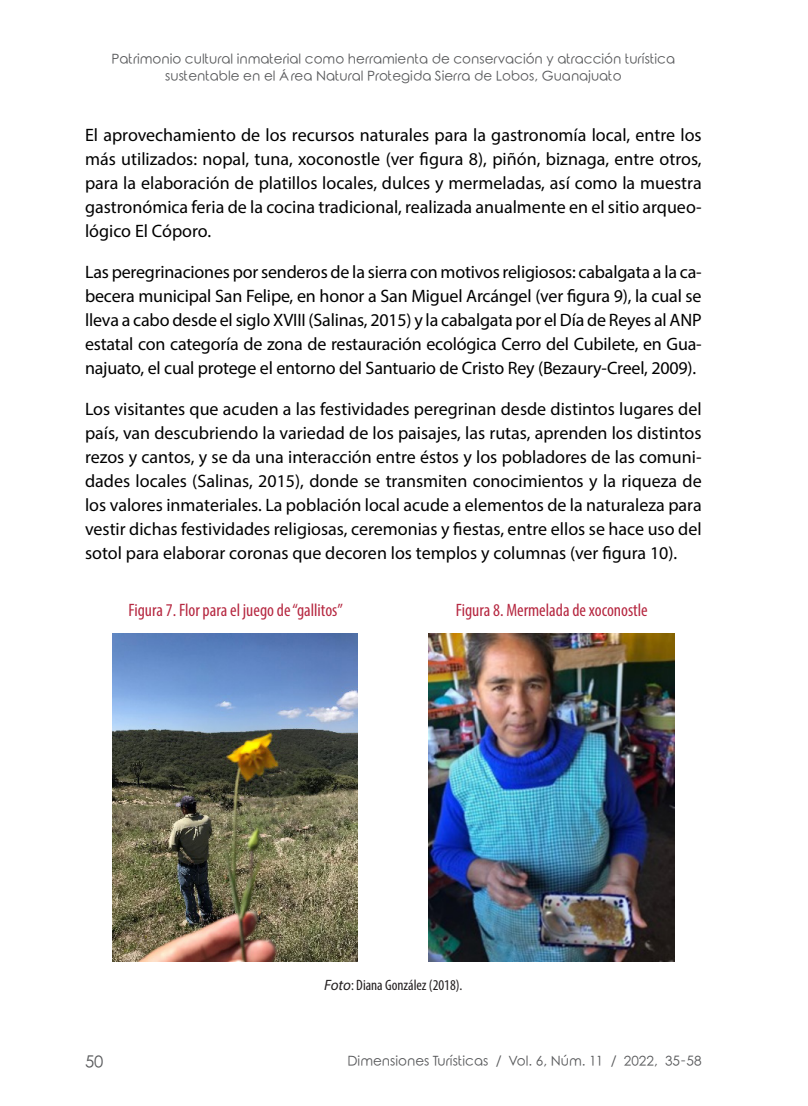
<style>
.page{position:relative;width:808px;height:1106px;background:#fff}
.page>*{position:absolute;margin:0;border:0;box-sizing:border-box;transform-origin:0 0}
.Texto{font:18px/24px "Myriad Pro";color:#000;text-align:justify}
.FIGURA_o_CUADRO{font:condensed 18px "Myriad Pro";color:#b62841}
.t1{font:16.5px "Rounded Elegance";color:#57585a}
.Fuente{font:condensed 15px "Myriad Pro";color:#231f20}
.t2{font:13.5px/16.2px "Rounded Elegance";color:#57585a;text-align:center}
.s1{font-style:italic;font-stretch:normal}
</style>
<div class="page">
<img style="left:112px;top:633px;width:246px;height:328px">
<img style="left:429px;top:633px;width:246px;height:328px">
<p class="t2" style="left:112px;top:53px;width:565px">Patrimonio cultural inmaterial como herramienta de conservación y atracción turística sustentable en el Área Natural Protegida Sierra de Lobos, Guanajuato</p>
<p class="Texto" style="left:85px;top:123px;width:618px">El aprovechamiento de los recursos naturales para la gastronomía local, entre los más utilizados: nopal, tuna, xoconostle (ver figura 8), piñón, biznaga, entre otros, para la elaboración de platillos locales, dulces y mermeladas, así como la muestra gastronómica feria de la cocina tradicional, realizada anualmente en el sitio arqueo&shy;lógico El Cóporo.</p>
<p class="Texto" style="left:85px;top:260px;width:618px">Las peregrinaciones por senderos de la sierra con motivos religiosos: cabalgata a la ca&shy;becera municipal San Felipe, en honor a San Miguel Arcángel (ver figura 9), la cual se lleva a cabo desde el siglo XVIII (Salinas, 2015) y la cabalgata por el Día de Reyes al ANP estatal con categoría de zona de restauración ecológica Cerro del Cubilete, en Gua&shy;najuato, el cual protege el entorno del Santuario de Cristo Rey (Bezaury-Creel, 2009).</p>
<p class="Texto" style="left:85px;top:397px;width:618px">Los visitantes que acuden a las festividades peregrinan desde distintos lugares del país, van descubriendo la variedad de los paisajes, las rutas, aprenden los distintos rezos y cantos, y se da una interacción entre éstos y los pobladores de las comuni&shy;dades locales (Salinas, 2015), donde se transmiten conocimientos y la riqueza de los valores inmateriales. La población local acude a elementos de la naturaleza para vestir dichas festividades religiosas, ceremonias y fiestas, entre ellos se hace uso del sotol para elaborar coronas que decoren los templos y columnas (ver figura 10).</p>
<p class="FIGURA_o_CUADRO" style="left:128px;top:599px;width:216px">Figura 7. Flor para el juego de “gallitos”</p>
<p class="FIGURA_o_CUADRO" style="left:456px;top:599px;width:194px">Figura 8. Mermelada de xoconostle</p>
<p class="Fuente" style="left:324px;top:975px;width:140px"><span class="s1">Foto</span>: Diana González (2018).</p>
<p class="t1" style="left:85px;top:1052px;width:20px">50</p>
<p class="t2" style="left:347px;top:1054px;width:356px">Dimensiones Turísticas / Vol. 6, Núm. 11 / 2022, 35-58</p>
</div>
